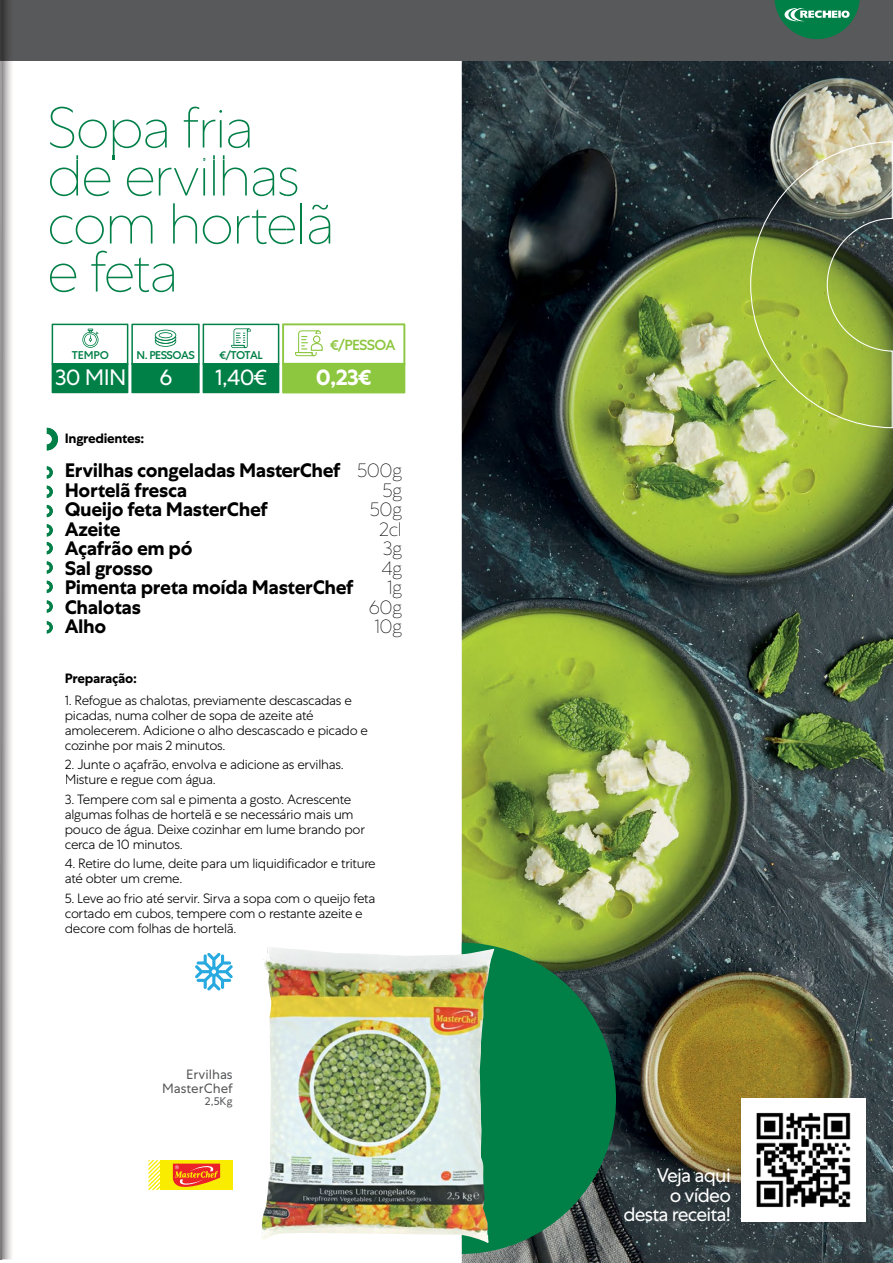
<style>
.page{position:relative;width:893px;height:1263px;background:#fff}
.page>*{position:absolute;margin:0;border:0;box-sizing:border-box;transform-origin:0 0}
.t1{font:100 57.45px/48px "Centra No 1";color:#007f47}
.t2{font:22.35px "Centra No 1";letter-spacing:-.03em;color:#fff}
.t3{font:700 22.35px "Centra No 1";color:#fff}
.t4{font:700 19.5px/19.5px "Centra No 1";letter-spacing:-.02em;color:#000}
.t5{font:19.5px/19.5px "Centra No 1";letter-spacing:-.04em;color:#fff;text-align:right}
.t6{font:100 19.5px/19.5px "Centra No 1";letter-spacing:-.02em;color:#000;text-align:right}
.t7{font:500 14.55px "Centra No 1";letter-spacing:-.05em;color:#8dc63f}
.t8{font:300 13.5px/15px "Centra No 1";letter-spacing:-.02em;color:#000}
.t9{font:700 13.5px "Centra No 1";letter-spacing:-.02em;color:#000}
.t10{font:13.5px/13.5px "Centra No 1";color:#58595b;text-align:right}
.t11{font:500 11.25px "Centra No 1";letter-spacing:-.05em;color:#008047}
.t12{font:11.25px "Centra No 1";color:#58595b}
</style>
<div class="page">
<img style="left:462px;top:60px;width:431px;height:1203px">
<div style="left:0;top:0;width:893px;height:60px;background:#58595b"></div>
<svg style="left:774px;top:0;width:86px;height:39px"></svg>
<svg style="left:462px;top:943px;width:154px;height:311px;background:#167647"></svg>
<img style="left:750px;top:141px;width:143px;height:287px">
<img style="left:2px;top:0;width:285px;height:1259px">
<img style="left:50px;top:107px;width:200px;height:48px">
<img style="left:50px;top:155px;width:237px;height:4px">
<img style="left:50px;top:159px;width:237px;height:37px">
<img style="left:76px;top:155px;width:149px;height:4px">
<img style="left:50px;top:203px;width:237px;height:41px">
<img style="left:50px;top:251px;width:124px;height:41px">
<img style="left:66px;top:463px;width:221px;height:19px">
<img style="left:66px;top:483px;width:120px;height:14px">
<img style="left:66px;top:502px;width:202px;height:19px">
<img style="left:65px;top:522px;width:55px;height:14px">
<img style="left:65px;top:541px;width:127px;height:19px">
<img style="left:66px;top:561px;width:86px;height:18px">
<img style="left:66px;top:580px;width:221px;height:18px">
<img style="left:66px;top:600px;width:74px;height:14px">
<img style="left:65px;top:620px;width:41px;height:14px">
<img style="left:66px;top:434px;width:78px;height:12px">
<img style="left:47px;top:428px;width:11px;height:22px">
<svg style="left:47px;top:466px;width:6px;height:13px"></svg>
<svg style="left:47px;top:486px;width:6px;height:12px"></svg>
<svg style="left:47px;top:505px;width:6px;height:12px"></svg>
<svg style="left:47px;top:524px;width:6px;height:12px"></svg>
<svg style="left:47px;top:542px;width:6px;height:12px"></svg>
<svg style="left:47px;top:561px;width:6px;height:13px"></svg>
<svg style="left:47px;top:581px;width:6px;height:12px"></svg>
<svg style="left:47px;top:600px;width:6px;height:13px"></svg>
<svg style="left:47px;top:621px;width:6px;height:12px"></svg>
<img style="left:66px;top:673px;width:70px;height:13px">
<img style="left:65px;top:695px;width:222px;height:13px">
<img style="left:66px;top:710px;width:221px;height:13px">
<img style="left:66px;top:725px;width:221px;height:13px">
<img style="left:65px;top:740px;width:160px;height:13px">
<img style="left:65px;top:760px;width:222px;height:12px">
<img style="left:66px;top:775px;width:149px;height:12px">
<img style="left:65px;top:794px;width:222px;height:13px">
<img style="left:66px;top:809px;width:221px;height:13px">
<img style="left:66px;top:824px;width:221px;height:13px">
<img style="left:65px;top:839px;width:117px;height:10px">
<img style="left:65px;top:859px;width:222px;height:12px">
<img style="left:66px;top:874px;width:116px;height:9px">
<img style="left:66px;top:893px;width:221px;height:13px">
<img style="left:65px;top:908px;width:222px;height:13px">
<img style="left:65px;top:923px;width:171px;height:10px">
<img style="left:0;top:0;width:2px;height:1259px">
<svg style="left:52px;top:323px;width:353px;height:70px"></svg>
<img style="left:742px;top:1098px;width:123px;height:124px">
<img style="left:261px;top:946px;width:233px;height:298px">
<div style="left:160px;top:1160px;width:73px;height:30px;background:#f9ec00"></div>
<svg style="left:148px;top:1160px;width:72px;height:30px"></svg>
<svg style="left:195px;top:953px;width:38px;height:38px"></svg>
<h1 class="t1" style="left:266px;top:152px;width:70px">s elã</h1>
<p class="t11" style="left:72px;top:349px;width:39px">TEMPO</p>
<p class="t11" style="left:137px;top:349px;width:60px">N. PESSOAS</p>
<p class="t11" style="left:219px;top:349px;width:45px">€/TOTAL</p>
<p class="t7" style="left:330px;top:337px;width:67px">€/PESSOA</p>
<h2 class="t2" style="left:55px;top:364px;width:73px">30 MIN</h2>
<h2 class="t2" style="left:159px;top:364px;width:15px">6</h2>
<h2 class="t2" style="left:215px;top:364px;width:54px">1,40€</h2>
<h2 class="t3" style="left:316px;top:364px;width:57px">0,23€</h2>
<p class="t9" style="left:65px;top:431px;width:81px">Ingredientes:</p>
<h3 class="t4" style="left:65px;top:461px;width:277px">Ervilhas congeladas MasterChef</h3>
<h3 class="t6" style="left:357px;top:461px;width:46px">500g<br>5g<br>50g<br>2cl<br>3g<br>4g<br>1g<br>60g<br>10g</h3>
<h3 class="t4" style="left:65px;top:481px;width:204px">Hortelã fresca<br>Queijo feta MasterChef<br>Azeite<br>Açafrão em pó<br>Sal grosso</h3>
<h3 class="t4" style="left:65px;top:598px;width:78px">Chalotas<br>Alho</h3>
<h3 class="t4" style="left:65px;top:578px;width:290px">Pimenta preta moída MasterChef</h3>
<p class="t9" style="left:65px;top:670px;width:74px">Preparação:</p>
<p class="t8" style="left:65px;top:693px;width:305px">1. Refogue as chalotas, previamente descascadas e picadas, numa colher de sopa de azeite até amolecerem. Adicione o alho descascado e picado e</p>
<p class="t8" style="left:65px;top:757px;width:280px">2. Junte o açafrão, envolva e adicione as ervilhas.</p>
<p class="t8" style="left:65px;top:792px;width:302px">3. Tempere com sal e pimenta a gosto. Acrescente algumas folhas de hortelã e se necessário mais um pouco de água. Deixe cozinhar em lume brando por</p>
<p class="t8" style="left:65px;top:856px;width:312px">4. Retire do lume, deite para um liquidificador e triture</p>
<p class="t8" style="left:65px;top:891px;width:312px">5. Leve ao frio até servir. Sirva a sopa com o queijo feta cortado em cubos, tempere com o restante azeite e</p>
<p class="t8" style="left:65px;top:738px;width:162px">cozinhe por mais 2 minutos.</p>
<p class="t8" style="left:65px;top:772px;width:152px">Misture e regue com água.</p>
<p class="t8" style="left:65px;top:837px;width:119px">cerca de 10 minutos.</p>
<p class="t8" style="left:65px;top:871px;width:119px">até obter um creme.</p>
<p class="t8" style="left:65px;top:921px;width:173px">decore com folhas de hortelã.</p>
<p class="t10" style="left:162px;top:1068px;width:72px">Ervilhas<br>MasterChef</p>
<p class="t12" style="left:205px;top:1094px;width:29px">2,5Kg</p>
<h3 class="t5" style="left:623px;top:1166px;width:109px">Veja aqui<br>o vídeo desta receita!</h3>
</div>
